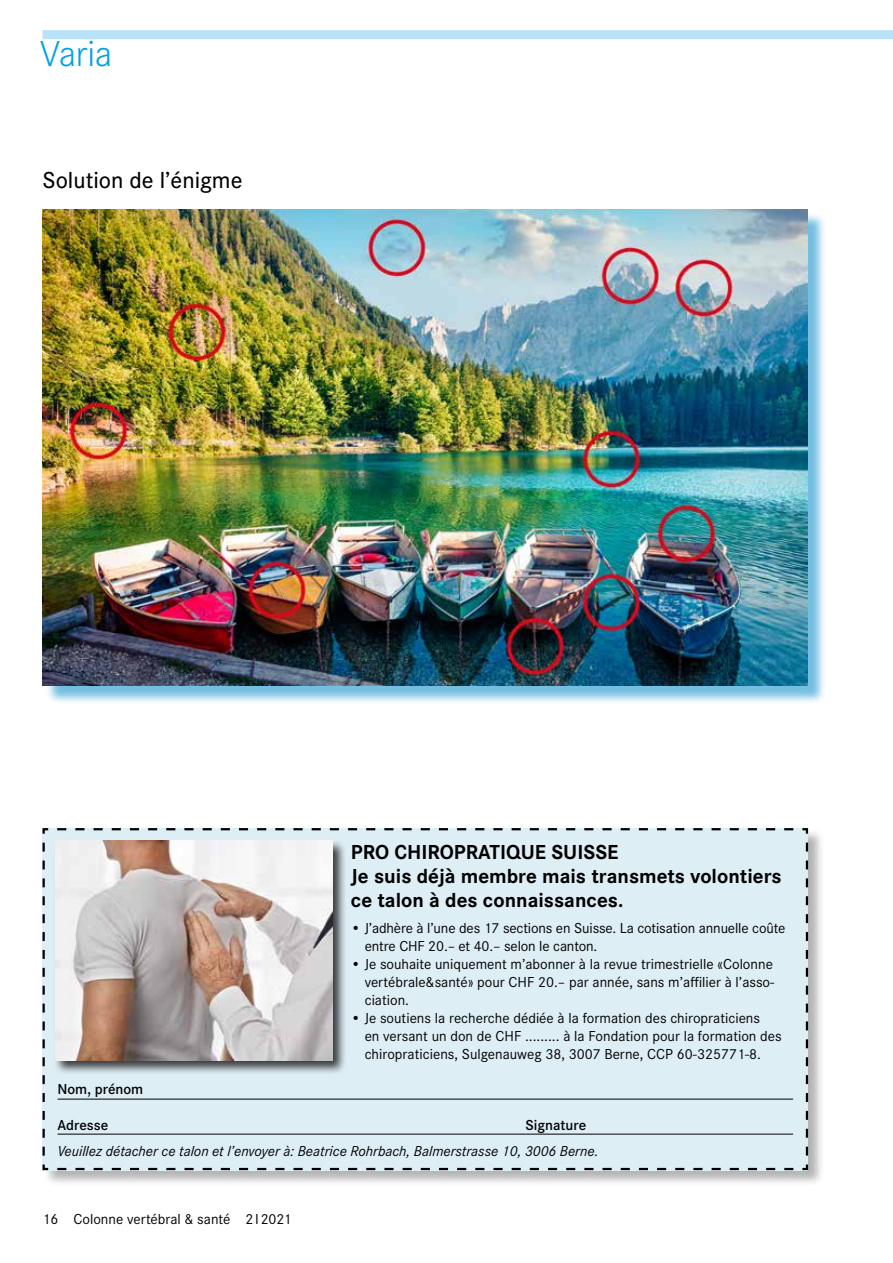
<style>
.page{position:relative;width:893px;height:1263px;background:#fff}
.page>*{position:absolute;margin:0;border:0;box-sizing:border-box;transform-origin:0 0}
.t1{font:300 37.5px "Corporate S";letter-spacing:-.01em;color:#00a1e5}
.t2{font:500 24px "Corporate S";color:#000}
.t3{font:700 21px/24px "Corporate S";color:#000}
.t4{font:15px/18px "Corporate S";color:#000}
.t5{font:italic 15px "Corporate S";color:#000}
.t6{font:600 15px "Corporate S";color:#000}
</style>
<div class="page">
<div style="left:43px;top:828px;width:782px;height:359px;background:#000;opacity:.3"></div>
<div style="left:42px;top:828px;width:767px;height:343px;background:#deeef5"></div>
<div style="left:53px;top:839px;width:294px;height:236px;background:#000;opacity:.75"></div>
<img style="left:55px;top:841px;width:278px;height:219px">
<div style="left:43px;top:30px;width:850px;height:9px;background:#b7e2f8"></div>
<div style="left:45px;top:212px;width:782px;height:492px;background:#0089ca;opacity:.55"></div>
<img style="left:43px;top:210px;width:765px;height:476px">
<h1 class="t1" style="left:40px;top:29px;width:74px">Varia</h1>
<h2 class="t2" style="left:43px;top:166px;width:201px">Solution de l’énigme</h2>
<h3 class="t3" style="left:351px;top:839px;width:432px">PRO CHIROPRATIQUE SUISSE<br>Je suis déjà membre mais transmets volontiers ce talon à des connaissances.</h3>
<p class="t4" style="left:365px;top:919px;width:422px;text-indent:-14px">• J’adhère à l’une des 17 sections en Suisse. La cotisation annuelle coûte entre CHF 20.– et 40.– selon le canton.</p>
<p class="t4" style="left:365px;top:955px;width:411px;text-align:justify;text-indent:-14px">• Je souhaite uniquement m’abonner à la revue trimestrielle «Colonne vertébrale&amp;santé» pour CHF 20.– par année, sans m’affilier à l’asso&shy;ciation.</p>
<p class="t4" style="left:365px;top:1009px;width:419px;text-indent:-14px">• Je soutiens la recherche dédiée à la formation des chiropraticiens<br>en versant un don de CHF ......... à la Fondation pour la formation des chiropraticiens, Sulgenauweg 38, 3007 Berne, CCP 60-325771-8.</p>
<p class="t6" style="left:58px;top:1079px;width:87px">Nom, prénom</p>
<p class="t6" style="left:58px;top:1114px;width:52px">Adresse</p>
<p class="t6" style="left:526px;top:1114px;width:62px">Signature</p>
<p class="t5" style="left:58px;top:1142px;width:542px">Veuillez détacher ce talon et l’envoyer à: Beatrice Rohrbach, Balmerstrasse 10, 3006 Berne.</p>
<p class="t4" style="left:43px;top:1210px;width:250px">16 Colonne vertébral &amp; santé 2 I 2021</p>
</div>
